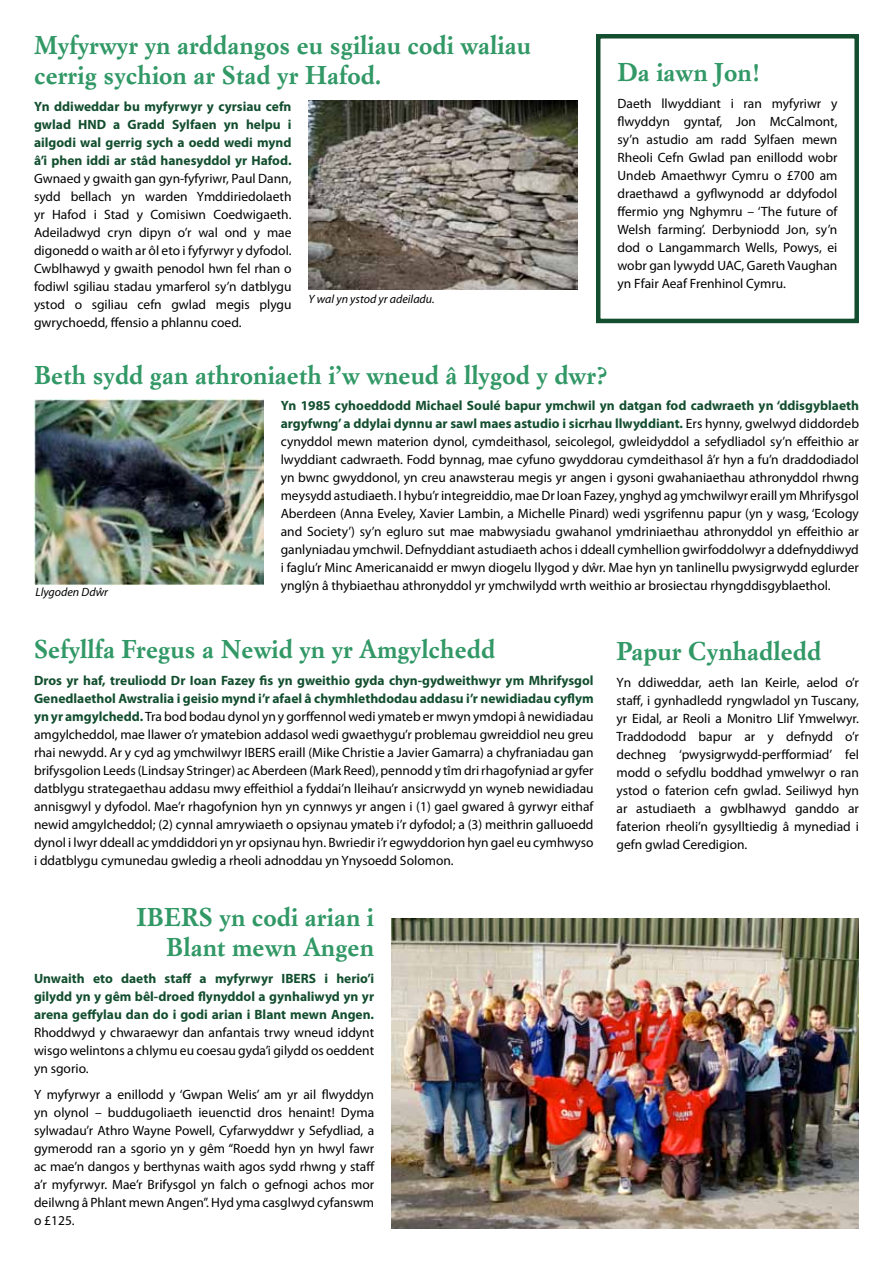
<style>
.page{position:relative;width:893px;height:1263px;background:#fff}
.page>*{position:absolute;margin:0;border:0;box-sizing:border-box;transform-origin:0 0}
.t1{font:700 25.5px/30.6px "Italian Garamond BT";color:#319866;text-align:right}
.t2{font:13.5px/18px "Myriad Pro";color:#000;text-align:justify}
.t3{font:700 13.5px/18px "Myriad Pro";color:#134e2f;text-align:justify}
.t4{font:italic 12px "Myriad Pro";color:#000}
.s1{font-weight:700;color:#134e2f}
</style>
<div class="page">
<div style="left:596px;top:34px;width:263px;height:289px;border:4px solid #134e2f"></div>
<img style="left:309px;top:100px;width:269px;height:189px">
<img style="left:34px;top:400px;width:230px;height:184px">
<img style="left:391px;top:918px;width:468px;height:311px">
<h1 class="t1" style="left:34px;top:29px;width:499px;text-align:left">Myfyrwyr yn arddangos eu sgiliau codi waliau cerrig sychion ar Stad yr Hafod.</h1>
<p class="t3" style="left:34px;top:97px;width:259px">Yn ddiweddar bu myfyrwyr y cyrsiau cefn gwlad HND a Gradd Sylfaen yn helpu i ailgodi wal gerrig sych a oedd wedi mynd â’i phen iddi ar stâd hanesyddol yr Hafod.</p>
<p class="t2" style="left:34px;top:169px;width:259px">Gwnaed y gwaith gan gyn-fyfyriwr, Paul Dann, sydd bellach yn warden Ymddiriedolaeth yr Hafod i Stad y Comisiwn Coedwigaeth.<br>Adeiladwyd cryn dipyn o’r wal ond y mae digonedd o waith ar ôl eto i fyfyrwyr y dyfodol.<br>Cwblhawyd y gwaith penodol hwn fel rhan o fodiwl sgiliau stadau ymarferol sy’n datblygu ystod o sgiliau cefn gwlad megis plygu gwrychoedd, ffensio a phlannu coed.</p>
<p class="t4" style="left:309px;top:291px;width:128px">Y wal yn ystod yr adeiladu.</p>
<h1 class="t1" style="left:617px;top:57px;width:145px">Da iawn Jon!</h1>
<p class="t2" style="left:617px;top:94px;width:221px">Daeth llwyddiant i ran myfyriwr y flwyddyn gyntaf, Jon McCalmont, sy’n astudio am radd Sylfaen mewn Rheoli Cefn Gwlad pan enillodd wobr Undeb Amaethwyr Cymru o £700 am draethawd a gyflwynodd ar ddyfodol ffermio yng Nghymru – ‘The future of Welsh farming’. Derbyniodd Jon, sy’n dod o Langammarch Wells, Powys, ei wobr gan lywydd UAC, Gareth Vaughan yn Ffair Aeaf Frenhinol Cymru.</p>
<h1 class="t1" style="left:34px;top:359px;width:575px">Beth sydd gan athroniaeth i’w wneud â llygod y dwr?</h1>
<p class="t2" style="left:281px;top:396px;width:580px"><span class="s1">Yn 1985 cyhoeddodd Michael Soulé bapur ymchwil yn datgan fod cadwraeth yn ‘ddisgyblaeth argyfwng’ a ddylai dynnu ar sawl maes astudio i sicrhau llwyddiant.</span> Ers hynny, gwelwyd diddordeb cynyddol mewn materion dynol, cymdeithasol, seicolegol, gwleidyddol a sefydliadol sy’n effeithio ar lwyddiant cadwraeth. Fodd bynnag, mae cyfuno gwyddorau cymdeithasol â’r hyn a fu’n draddodiadol yn bwnc gwyddonol, yn creu anawsterau megis yr angen i gysoni gwahaniaethau athronyddol rhwng meysydd astudiaeth. I hybu’r integreiddio, mae Dr Ioan Fazey, ynghyd ag ymchwilwyr eraill ym Mhrifysgol Aberdeen (Anna Eveley, Xavier Lambin, a Michelle Pinard) wedi ysgrifennu papur (yn y wasg, ‘Ecology and Society’) sy’n egluro sut mae mabwysiadu gwahanol ymdriniaethau athronyddol yn effeithio ar ganlyniadau ymchwil. Defnyddiant astudiaeth achos i ddeall cymhellion gwirfoddolwyr a ddefnyddiwyd i faglu’r Minc Americanaidd er mwyn diogelu llygod y dŵr. Mae hyn yn tanlinellu pwysigrwydd eglurder ynglŷn â thybiaethau athronyddol yr ymchwilydd wrth weithio ar brosiectau rhyngddisgyblaethol.</p>
<p class="t4" style="left:35px;top:584px;width:74px">Llygoden Ddŵr</p>
<h1 class="t1" style="left:34px;top:634px;width:463px">Sefyllfa Fregus a Newid yn yr Amgylchedd</h1>
<p class="t2" style="left:34px;top:671px;width:561px"><span class="s1">Dros yr haf, treuliodd Dr Ioan Fazey fis yn gweithio gyda chyn-gydweithwyr ym Mhrifysgol Genedlaethol Awstralia i geisio mynd i’r afael â chymhlethdodau addasu i’r newidiadau cyflym yn yr amgylchedd.</span> Tra bod bodau dynol yn y gorffennol wedi ymateb er mwyn ymdopi â newidiadau amgylcheddol, mae llawer o’r ymatebion addasol wedi gwaethygu’r problemau gwreiddiol neu greu rhai newydd. Ar y cyd ag ymchwilwyr IBERS eraill (Mike Christie a Javier Gamarra) a chyfraniadau gan brifysgolion Leeds (Lindsay Stringer) ac Aberdeen (Mark Reed), pennodd y tîm dri rhagofyniad ar gyfer datblygu strategaethau addasu mwy effeithiol a fyddai’n lleihau’r ansicrwydd yn wyneb newidiadau annisgwyl y dyfodol. Mae’r rhagofynion hyn yn cynnwys yr angen i (1) gael gwared â gyrwyr eithaf newid amgylcheddol; (2) cynnal amrywiaeth o opsiynau ymateb i’r dyfodol; a (3) meithrin galluoedd dynol i lwyr ddeall ac ymddiddori yn yr opsiynau hyn. Bwriedir i’r egwyddorion hyn gael eu cymhwyso i ddatblygu cymunedau gwledig a rheoli adnoddau yn Ynysoedd Solomon.</p>
<h1 class="t1" style="left:137px;top:901px;width:239px">IBERS yn codi arian i<br>Blant mewn Angen</h1>
<p class="t3" style="left:34px;top:969px;width:342px">Unwaith eto daeth staff a myfyrwyr IBERS i herio’i gilydd yn y gêm bêl-droed flynyddol a gynhaliwyd yn yr arena geffylau dan do i godi arian i Blant mewn Angen.</p>
<p class="t2" style="left:34px;top:1023px;width:342px">Rhoddwyd y chwaraewyr dan anfantais trwy wneud iddynt wisgo welintons a chlymu eu coesau gyda’i gilydd os oeddent yn sgorio.</p>
<p class="t2" style="left:34px;top:1085px;width:342px">Y myfyrwyr a enillodd y ‘Gwpan Welis’ am yr ail flwyddyn yn olynol – buddugoliaeth ieuenctid dros henaint! Dyma sylwadau’r Athro Wayne Powell, Cyfarwyddwr y Sefydliad, a gymerodd ran a sgorio yn y gêm “Roedd hyn yn hwyl fawr ac mae’n dangos y berthynas waith agos sydd rhwng y staff a’r myfyrwyr. Mae’r Brifysgol yn falch o gefnogi achos mor deilwng â Phlant mewn Angen”. Hyd yma casglwyd cyfanswm o £125.</p>
<h1 class="t1" style="left:617px;top:635px;width:206px">Papur Cynhadledd</h1>
<p class="t2" style="left:617px;top:673px;width:244px">Yn ddiweddar, aeth Ian Keirle, aelod o’r staff, i gynhadledd ryngwladol yn Tuscany, yr Eidal, ar Reoli a Monitro Llif Ymwelwyr.<br>Traddododd bapur ar y defnydd o’r dechneg ‘pwysigrwydd-perfformiad’ fel modd o sefydlu boddhad ymwelwyr o ran ystod o faterion cefn gwlad. Seiliwyd hyn ar astudiaeth a gwblhawyd ganddo ar faterion rheoli’n gysylltiedig â mynediad i gefn gwlad Ceredigion.</p>
</div>
